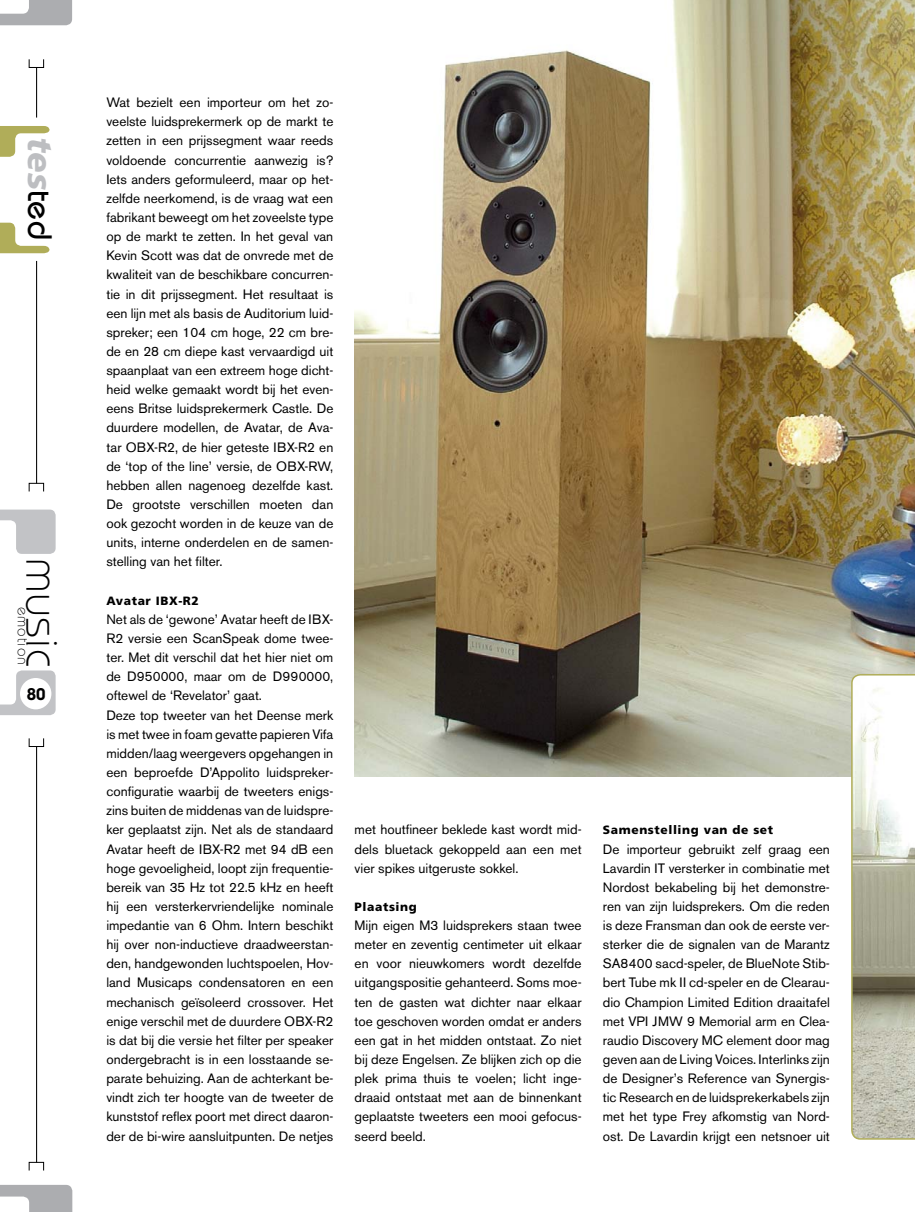
<style>
.page{position:relative;width:915px;height:1212px;background:#fff}
.page>*{position:absolute;margin:0;border:0;box-sizing:border-box;transform-origin:0 0}
.t1{font:300 47.85px "Bauhaus";color:#000}
.t2{font:italic 900 33.9px "Frutiger";color:#bdbec1}
.t3{font:600 16.95px "Bauhaus";color:#000}
.t4{font:300 15.3px "Bauhaus";letter-spacing:.065em;color:#000}
.t5{font:13.5px/19.2px "Akzidenz Grotesk BE";color:#000;text-align:justify}
.t6{font:900 12px "Frutiger";letter-spacing:.05em;color:#000}
.s1{font-family:"Bauhaus";font-weight:500;font-style:normal;color:#000}
</style>
<div class="page">
<img style="left:354px;top:0;width:560px;height:777px">
<svg style="left:850px;top:674px;width:64px;height:466px"></svg>
<svg style="left:0;top:0;width:72px;height:25px"></svg>
<svg style="left:0;top:670px;width:56px;height:45px"></svg>
<svg style="left:0;top:510px;width:56px;height:44px"></svg>
<svg style="left:0;top:1185px;width:72px;height:27px"></svg>
<hr style="left:36px;top:67px;width:1px;height:51px;background:#000">
<div style="left:29px;top:59px;width:15px;height:9px;border:1px solid #000"></div>
<hr style="left:36px;top:746px;width:1px;height:416px;background:#000">
<div style="left:29px;top:738px;width:15px;height:9px;border:1px solid #000"></div>
<div style="left:29px;top:1162px;width:15px;height:9px;border:1px solid #000"></div>
<div style="left:20px;top:678px;width:31px;height:31px;background:#fff;border-radius:50%"></div>
<div style="left:29px;top:483px;width:15px;height:9px;border:1px solid #000"></div>
<hr style="left:36px;top:261px;width:1px;height:222px;background:#000">
<svg style="left:0;top:223px;width:49px;height:30px"></svg>
<svg style="left:0;top:126px;width:49px;height:31px"></svg>
<h2 class="t2" style="left:54px;top:137px;width:104px;rotate:90deg">tes<span class="s1">ted</span></h2>
<h1 class="t1" style="left:60px;top:558px;width:111px;rotate:90deg">music</h1>
<p class="t4" style="left:28px;top:607px;width:59px;rotate:90deg">emotion</p>
<p class="t3" style="left:27px;top:688px;width:20px">80</p>
<p class="t5" style="left:106px;top:94px;width:228px">Wat bezielt een importeur om het zo&shy;veelste luidsprekermerk op de markt te zetten in een prijssegment waar reeds voldoende concurrentie aanwezig is?<br>Iets anders geformuleerd, maar op het&shy;zelfde neerkomend, is de vraag wat een fabrikant beweegt om het zoveelste type op de markt te zetten. In het geval van Kevin Scott was dat de onvrede met de kwaliteit van de beschikbare concurren&shy;tie in dit prijssegment. Het resultaat is een lijn met als basis de Auditorium luid&shy;spreker; een 104 cm hoge, 22 cm bre&shy;de en 28 cm diepe kast vervaardigd uit spaanplaat van een extreem hoge dicht&shy;heid welke gemaakt wordt bij het even&shy;eens Britse luidsprekermerk Castle. De duurdere modellen, de Avatar, de Ava&shy;tar OBX-R2, de hier geteste IBX-R2 en de ‘top of the line’ versie, de OBX-RW, hebben allen nagenoeg dezelfde kast.<br>De grootste verschillen moeten dan ook gezocht worden in de keuze van de units, interne onderdelen en de samen&shy;stelling van het filter.</p>
<p class="t6" style="left:106px;top:596px;width:94px">Avatar IBX-R2</p>
<p class="t5" style="left:106px;top:611px;width:228px;text-align:left">Net als de ‘gewone’ Avatar heeft de IBX-R2 versie een ScanSpeak dome twee&shy;ter. Met dit verschil dat het hier niet om de D950000, maar om de D990000, oftewel de ‘Revelator’ gaat.<br>Deze top tweeter van het Deense merk is met twee in foam gevatte papieren Vifa midden/laag weergevers opgehangen in een beproefde D’Appolito luidspreker&shy;configuratie waarbij de tweeters enigs&shy;zins buiten de middenas van de luidspre&shy;ker geplaatst zijn. Net als de standaard Avatar heeft de IBX-R2 met 94 dB een hoge gevoeligheid, loopt zijn frequentie&shy;bereik van 35 Hz tot 22.5 kHz en heeft hij een versterkervriendelijke nominale impedantie van 6 Ohm. Intern beschikt hij over non-inductieve draadweerstan&shy;den, handgewonden luchtspoelen, Hov&shy;land Musicaps condensatoren en een mechanisch geïsoleerd crossover. Het enige verschil met de duurdere OBX-R2 is dat bij die versie het filter per speaker ondergebracht is in een losstaande se&shy;parate behuizing. Aan de achterkant be&shy;vindt zich ter hoogte van de tweeter de kunststof reflex poort met direct daaron&shy;der de bi-wire aansluitpunten. De netjes</p>
<p class="t5" style="left:354px;top:821px;width:228px">met houtfineer beklede kast wordt mid&shy;dels bluetack gekoppeld aan een met vier spikes uitgeruste sokkel.</p>
<p class="t6" style="left:354px;top:902px;width:64px">Plaatsing</p>
<p class="t5" style="left:354px;top:917px;width:228px">Mijn eigen M3 luidsprekers staan twee meter en zeventig centimeter uit elkaar en voor nieuwkomers wordt dezelfde uitgangspositie gehanteerd. Soms moe&shy;ten de gasten wat dichter naar elkaar toe geschoven worden omdat er anders een gat in het midden ontstaat. Zo niet bij deze Engelsen. Ze blijken zich op die plek prima thuis te voelen; licht inge&shy;draaid ontstaat met aan de binnenkant geplaatste tweeters een mooi gefocus&shy;seerd beeld.</p>
<p class="t6" style="left:602px;top:825px;width:172px">Samenstelling van de set</p>
<p class="t5" style="left:602px;top:841px;width:228px">De importeur gebruikt zelf graag een Lavardin IT versterker in combinatie met Nordost bekabeling bij het demonstre&shy;ren van zijn luidsprekers. Om die reden is deze Fransman dan ook de eerste ver&shy;sterker die de signalen van de Marantz SA8400 sacd-speler, de BlueNote Stib&shy;bert Tube mk II cd-speler en de Clearau&shy;dio Champion Limited Edition draaitafel met VPI JMW 9 Memorial arm en Clea&shy;raudio Discovery MC element door mag geven aan de Living Voices. Interlinks zijn de Designer’s Reference van Synergis&shy;tic Research en de luidsprekerkabels zijn met het type Frey afkomstig van Nord&shy;ost. De Lavardin krijgt een netsnoer uit</p>
</div>
